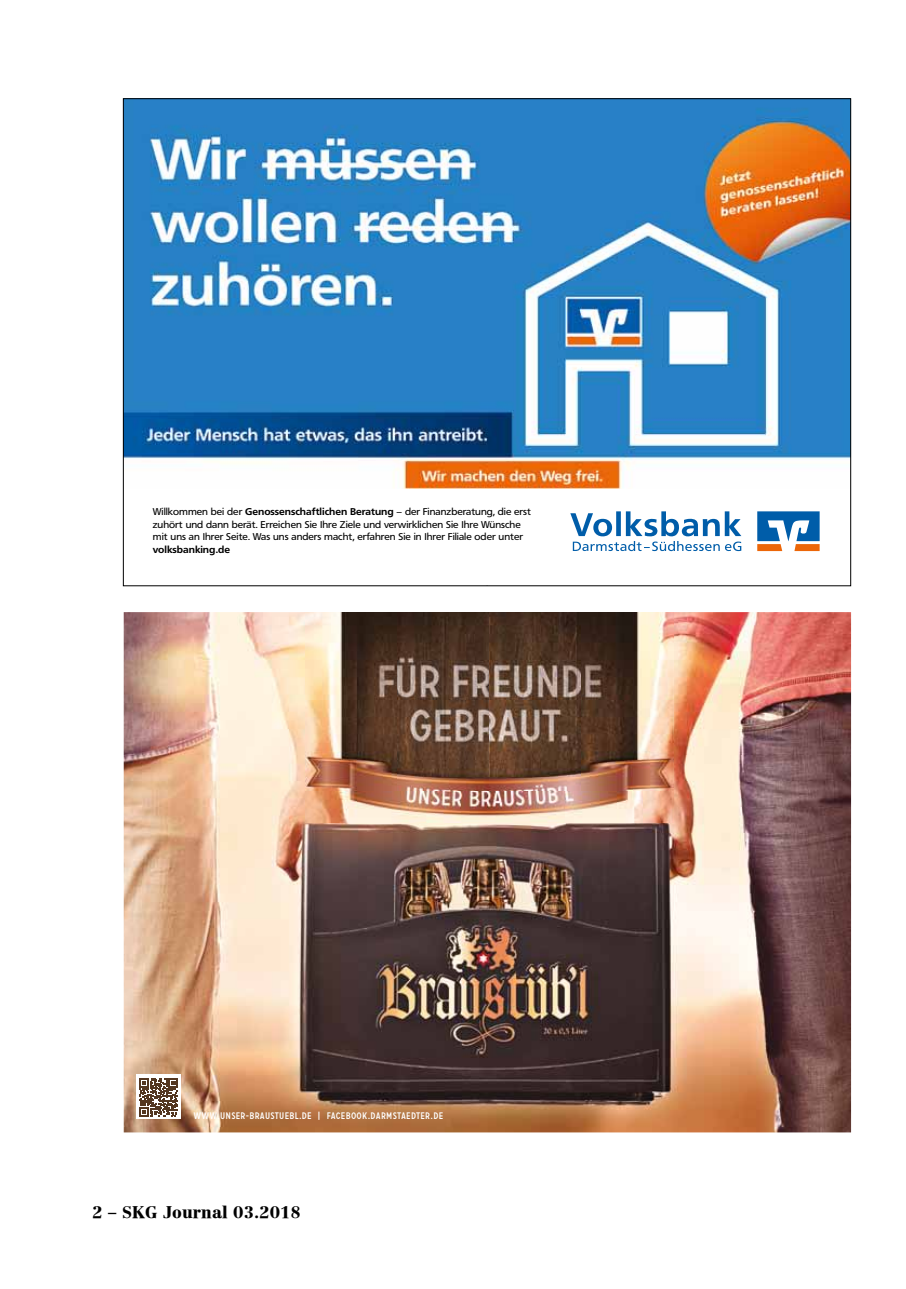
<style>
.page{position:relative;width:906px;height:1289px;background:#fff}
.page>*{position:absolute;margin:0;border:0;box-sizing:border-box;transform-origin:0 0}
.t1{font:700 16.5px "Centennial";color:#000}
.t2{font:9.75px/12.6px "Frutiger VR";color:#000;scale:1.07 1}
.t3{font:700 9.75px "Frutiger VR";color:#000;scale:1.07 1}
.t4{font:9.45px "Carrosserie";letter-spacing:.03em;color:#fff}
.s1{font-weight:700}
</style>
<div class="page">
<img style="left:125px;top:100px;width:724px;height:388px">
<svg style="left:570px;top:511px;width:171px;height:40px"></svg>
<div style="left:755px;top:510px;width:66px;height:42px;border:3px solid #fff"></div>
<svg style="left:757px;top:511px;width:62px;height:40px"></svg>
<svg style="left:475px;top:586px;width:24px;height:1px"></svg>
<img style="left:124px;top:612px;width:727px;height:520px">
<img style="left:305px;top:612px;width:369px;height:210px">
<div style="left:136px;top:1074px;width:45px;height:45px;background:#fff"></div>
<svg style="left:139px;top:1078px;width:39px;height:38px"></svg>
<p class="t2" style="left:153px;top:505px;width:355px">Willkommen bei der <span class="s1">Genossenschaftlichen Beratung</span> – der Finanzberatung, die erst zuhört und dann berät. Erreichen Sie Ihre Ziele und verwirklichen Sie Ihre Wünsche mit uns an Ihrer Seite. Was uns anders macht, erfahren Sie in Ihrer Filiale oder unter</p>
<p class="t3" style="left:153px;top:543px;width:73px">volksbanking.de</p>
<p class="t4" style="left:193px;top:1109px;width:251px">WWW.UNSER-BRAUSTUEBL.DE | FACEBOOK.DARMSTAEDTER.DE</p>
<h1 class="t1" style="left:92px;top:1201px;width:210px">2 – SKG Journal 03.2018</h1>
</div>
